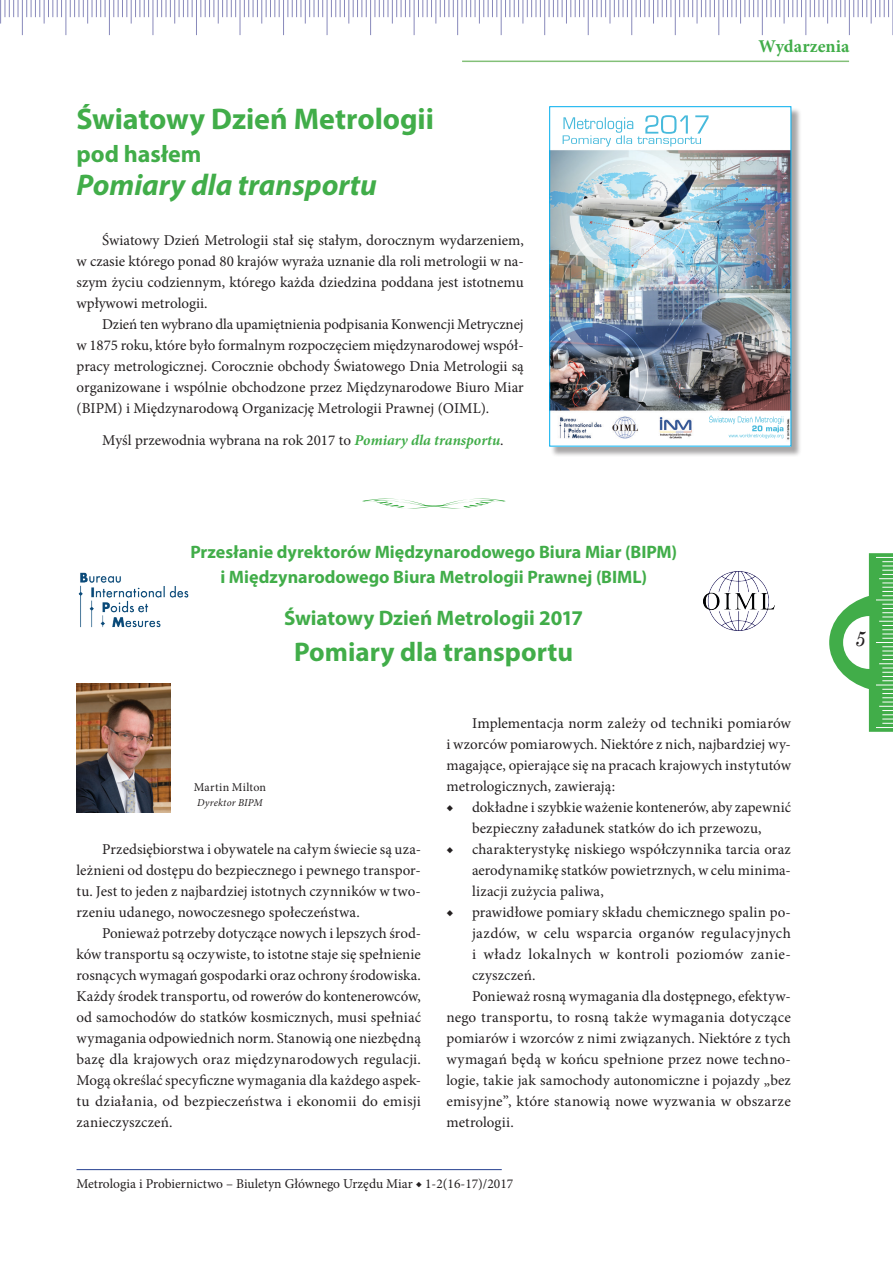
<style>
.page{position:relative;width:893px;height:1263px;background:#fff}
.page>*{position:absolute;margin:0;border:0;box-sizing:border-box;transform-origin:0 0}
.tytul_polski{font:700 30px "Myriad Pro";letter-spacing:-.005em;color:#41ad49}
.tytul_polski-2{font:italic 700 30px "Myriad Pro";color:#41ad49}
.t1{font:700 27px "Myriad Pro";color:#41ad49}
.tytul_polski-3{font:700 24px "Myriad Pro";color:#41ad49}
.tytul_polski-4{font:700 21px "Myriad Pro";color:#41ad49}
.t2{font:italic 21px "Century Schoolbook";color:#231f20;scale:.9 1}
.tytul_polski-5{font:700 18px/25.5px "Myriad Pro";color:#41ad49;text-align:center}
.t3{font:700 18px "Minion Pro";letter-spacing:.005em;color:#41ad49}
.teksty{font:15px/21px "Minion Pro";color:#231f20;text-align:justify}
.t4{font:13.5px "Minion Pro";color:#231f20}
.podpis_zdjęć{font:12px "Minion Pro";letter-spacing:.025em;color:#231f20}
.podpis_zdjęć-2{font:italic 10.5px "Minion Pro";letter-spacing:.02em;color:#231f20}
.s1{font-weight:700;font-style:italic;color:#41ad49}
</style>
<div class="page">
<hr style="left:462px;top:61px;width:387px;height:1px;background:#83c078">
<hr style="left:77px;top:1169px;width:425px;height:1px;background:#25408f">
<svg style="left:829px;top:553px;width:64px;height:179px"></svg>
<svg style="left:362px;top:498px;width:144px;height:11px"></svg>
<img style="left:704px;top:571px;width:70px;height:60px">
<img style="left:78px;top:572px;width:111px;height:56px">
<img style="left:77px;top:684px;width:93px;height:128px">
<div style="left:551px;top:108px;width:251px;height:349px;background:#231f20;opacity:.4"></div>
<img style="left:551px;top:108px;width:238px;height:336px">
<img style="left:747px;top:434px;width:36px;height:4px">
<img style="left:752px;top:425px;width:31px;height:6px">
<img style="left:709px;top:415px;width:74px;height:9px">
<img style="left:563px;top:135px;width:132px;height:12px">
<img style="left:645px;top:115px;width:64px;height:19px">
<img style="left:563px;top:117px;width:70px;height:16px">
<div style="left:549px;top:106px;width:242px;height:340px;border:1px solid #00aeef"></div>
<svg style="left:0;top:0;width:19px;height:24px"></svg>
<hr style="left:22px;top:0;width:1px;height:35px;background:#8889bb">
<svg style="left:26px;top:0;width:36px;height:24px"></svg>
<hr style="left:66px;top:0;width:1px;height:35px;background:#8889bb">
<svg style="left:70px;top:0;width:36px;height:24px"></svg>
<hr style="left:109px;top:0;width:1px;height:35px;background:#8889bb">
<svg style="left:114px;top:0;width:35px;height:24px"></svg>
<hr style="left:153px;top:0;width:1px;height:35px;background:#8889bb">
<svg style="left:157px;top:0;width:36px;height:24px"></svg>
<hr style="left:196px;top:0;width:1px;height:35px;background:#8889bb">
<svg style="left:201px;top:0;width:35px;height:24px"></svg>
<hr style="left:240px;top:0;width:1px;height:35px;background:#8889bb">
<svg style="left:244px;top:0;width:36px;height:24px"></svg>
<hr style="left:283px;top:0;width:1px;height:35px;background:#8889bb">
<svg style="left:288px;top:0;width:35px;height:24px"></svg>
<hr style="left:327px;top:0;width:1px;height:35px;background:#8889bb">
<svg style="left:331px;top:0;width:36px;height:24px"></svg>
<hr style="left:370px;top:0;width:1px;height:35px;background:#8889bb">
<svg style="left:375px;top:0;width:35px;height:24px"></svg>
<hr style="left:414px;top:0;width:1px;height:35px;background:#8889bb">
<svg style="left:418px;top:0;width:36px;height:24px"></svg>
<hr style="left:457px;top:0;width:1px;height:35px;background:#8889bb">
<svg style="left:462px;top:0;width:36px;height:24px"></svg>
<hr style="left:501px;top:0;width:1px;height:35px;background:#8889bb">
<svg style="left:505px;top:0;width:36px;height:24px"></svg>
<hr style="left:544px;top:0;width:1px;height:35px;background:#8889bb">
<svg style="left:549px;top:0;width:36px;height:24px"></svg>
<hr style="left:588px;top:0;width:1px;height:35px;background:#8889bb">
<svg style="left:592px;top:0;width:36px;height:24px"></svg>
<hr style="left:631px;top:0;width:1px;height:35px;background:#8889bb">
<svg style="left:636px;top:0;width:36px;height:24px"></svg>
<hr style="left:675px;top:0;width:1px;height:35px;background:#8889bb">
<svg style="left:679px;top:0;width:36px;height:24px"></svg>
<hr style="left:718px;top:0;width:1px;height:35px;background:#8889bb">
<svg style="left:723px;top:0;width:36px;height:24px"></svg>
<hr style="left:762px;top:0;width:1px;height:35px;background:#8889bb">
<svg style="left:766px;top:0;width:36px;height:24px"></svg>
<hr style="left:806px;top:0;width:1px;height:35px;background:#8889bb">
<svg style="left:810px;top:0;width:36px;height:24px"></svg>
<hr style="left:849px;top:0;width:1px;height:35px;background:#8889bb">
<svg style="left:853px;top:0;width:36px;height:24px"></svg>
<hr style="left:892px;top:0;width:1px;height:35px;background:#8889bb">
<p class="tytul_polski" style="left:77px;top:99px;width:359px">Światowy Dzień Metrologii</p>
<p class="tytul_polski-3" style="left:77px;top:138px;width:127px">pod hasłem</p>
<p class="tytul_polski-2" style="left:77px;top:165px;width:302px">Pomiary dla transportu</p>
<p class="teksty" style="left:77px;top:230px;width:449px;text-indent:26px">Światowy Dzień Metrologii stał się stałym, dorocznym wydarzeniem, w czasie którego ponad 80 krajów wyraża uznanie dla roli metrologii w na&shy;szym życiu codziennym, którego każda dziedzina poddana jest istotnemu wpływowi metrologii.</p>
<p class="teksty" style="left:77px;top:314px;width:449px;text-indent:26px">Dzień ten wybrano dla upamiętnienia podpisania Konwencji Metrycznej w 1875 roku, które było formalnym rozpoczęciem międzynarodowej współ&shy;pracy metrologicznej. Corocznie obchody Światowego Dnia Metrologii są organizowane i wspólnie obchodzone przez Międzynarodowe Biuro Miar (BIPM) i Międzynarodową Organizację Metrologii Prawnej (OIML).</p>
<p class="teksty" style="left:102px;top:430px;width:403px">Myśl przewodnia wybrana na rok 2017 to <span class="s1">Pomiary dla transportu</span>.</p>
<p class="tytul_polski-5" style="left:190px;top:538px;width:488px">Przesłanie dyrektorów Międzynarodowego Biura Miar (BIPM) i Międzynarodowego Biura Metrologii Prawnej (BIML)</p>
<p class="tytul_polski-4" style="left:284px;top:604px;width:301px">Światowy Dzień Metrologii 2017</p>
<p class="t1" style="left:294px;top:634px;width:280px">Pomiary dla transportu</p>
<p class="t3" style="left:759px;top:34px;width:92px">Wydarzenia</p>
<h3 class="t2" style="left:855px;top:622px;width:13px">5</h3>
<p class="podpis_zdjęć" style="left:194px;top:779px;width:74px">Martin Milton</p>
<p class="podpis_zdjęć-2" style="left:197px;top:796px;width:67px">Dyrektor BIPM</p>
<p class="teksty" style="left:77px;top:839px;width:346px;text-indent:26px">Przedsiębiorstwa i obywatele na całym świecie są uza&shy;leżnieni od dostępu do bezpiecznego i pewnego transpor&shy;tu. Jest to jeden z najbardziej istotnych czynników w two&shy;rzeniu udanego, nowoczesnego społeczeństwa.</p>
<p class="teksty" style="left:77px;top:923px;width:346px;text-indent:26px">Ponieważ potrzeby dotyczące nowych i lepszych środ&shy;ków transportu są oczywiste, to istotne staje się spełnienie rosnących wymagań gospodarki oraz ochrony środowiska.<br>Każdy środek transportu, od rowerów do kontenerowców, od samochodów do statków kosmicznych, musi spełniać wymagania odpowiednich norm. Stanowią one niezbędną bazę dla krajowych oraz międzynarodowych regulacji.<br>Mogą określać specyficzne wymagania dla każdego aspek&shy;tu działania, od bezpieczeństwa i ekonomii do emisji zanieczyszczeń.</p>
<p class="teksty" style="left:446px;top:713px;width:346px;text-indent:26px">Implementacja norm zależy od techniki pomiarów i wzorców pomiarowych. Niektóre z nich, najbardziej wy&shy;magające, opierające się na pracach krajowych instytutów metrologicznych, zawierają:</p>
<p class="teksty" style="left:446px;top:797px;width:346px;text-align:center">◆ dokładne i szybkie ważenie kontenerów, aby zapewnić bezpieczny załadunek statków do ich przewozu,</p>
<p class="teksty" style="left:472px;top:839px;width:320px;text-indent:-26px">◆ charakterystykę niskiego współczynnika tarcia oraz aerodynamikę statków powietrznych, w celu minima&shy;lizacji zużycia paliwa,</p>
<p class="teksty" style="left:472px;top:902px;width:320px;text-indent:-26px">◆ prawidłowe pomiary składu chemicznego spalin po&shy;jazdów, w celu wsparcia organów regulacyjnych i władz lokalnych w kontroli poziomów zanie&shy;czyszczeń.</p>
<p class="teksty" style="left:446px;top:986px;width:346px;text-indent:26px">Ponieważ rosną wymagania dla dostępnego, efektyw&shy;nego transportu, to rosną także wymagania dotyczące pomiarów i wzorców z nimi związanych. Niektóre z tych wymagań będą w końcu spełnione przez nowe techno&shy;logie, takie jak samochody autonomiczne i pojazdy „bez emisyjne”, które stanowią nowe wyzwania w obszarze metrologii.</p>
<p class="t4" style="left:77px;top:1175px;width:438px">Metrologia i Probiernictwo – Biuletyn Głównego Urzędu Miar ◆ 1-2(16-17)/2017</p>
</div>
